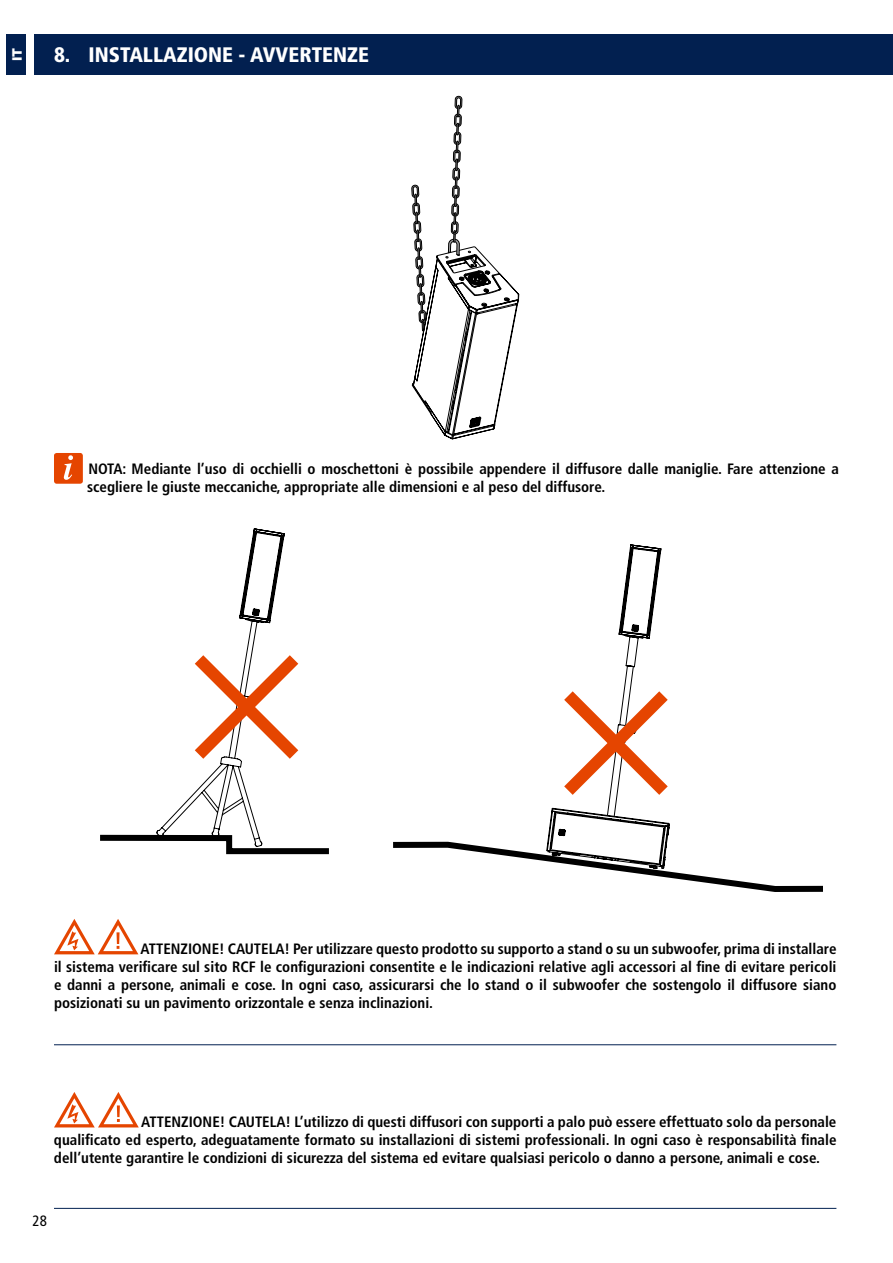
<style>
.page{position:relative;width:893px;height:1263px;background:#fff}
.page>*{position:absolute;margin:0;border:0;box-sizing:border-box;transform-origin:0 0}
.t1{font:900 condensed 21px "Frutiger LT Std";color:#fff}
.t2{font:700 condensed 15px/18px "Frutiger LT Std";color:#000;text-align:justify}
.t3{font:condensed 15px "Frutiger LT Std";color:#000}
.t4{font:900 13.5px "Gotham";color:#fff}
</style>
<div class="page">
<div style="left:6px;top:34px;width:20px;height:41px;background:#022050"></div>
<div style="left:34px;top:34px;width:859px;height:41px;background:#022050"></div>
<svg style="left:393px;top:544px;width:430px;height:348px"></svg>
<svg style="left:100px;top:528px;width:229px;height:327px"></svg>
<hr style="left:54px;top:1044px;width:782px;height:1px;background:#022050">
<hr style="left:54px;top:1208px;width:782px;height:1px;background:#022050">
<svg style="left:54px;top:919px;width:84px;height:35px"></svg>
<svg style="left:54px;top:1092px;width:85px;height:35px"></svg>
<svg style="left:54px;top:453px;width:29px;height:31px"></svg>
<svg style="left:412px;top:95px;width:108px;height:345px"></svg>
<p class="t4" style="left:8px;top:61px;width:15px;rotate:-90deg">IT</p>
<h1 class="t1" style="left:54px;top:42px;width:316px">8. INSTALLAZIONE - AVVERTENZE</h1>
<p class="t2" style="left:87px;top:460px;width:753px">NOTA: Mediante l’uso di occhielli o moschettoni è possibile appendere il diffusore dalle maniglie. Fare attenzione a scegliere le giuste meccaniche, appropriate alle dimensioni e al peso del diffusore.</p>
<p class="t2" style="left:54px;top:940px;width:784px;text-indent:87px">ATTENZIONE! CAUTELA! Per utilizzare questo prodotto su supporto a stand o su un subwoofer, prima di installare il sistema verificare sul sito RCF le configurazioni consentite e le indicazioni relative agli accessori al fine di evitare pericoli e danni a persone, animali e cose. In ogni caso, assicurarsi che lo stand o il subwoofer che sostengolo il diffusore siano posizionati su un pavimento orizzontale e senza inclinazioni.</p>
<p class="t2" style="left:54px;top:1113px;width:784px;text-indent:87px">ATTENZIONE! CAUTELA! L’utilizzo di questi diffusori con supporti a palo può essere effettuato solo da personale qualificato ed esperto, adeguatamente formato su installazioni di sistemi professionali. In ogni caso è responsabilità finale dell’utente garantire le condizioni di sicurezza del sistema ed evitare qualsiasi pericolo o danno a persone, animali e cose.</p>
<p class="t3" style="left:33px;top:1211px;width:16px">28</p>
</div>
